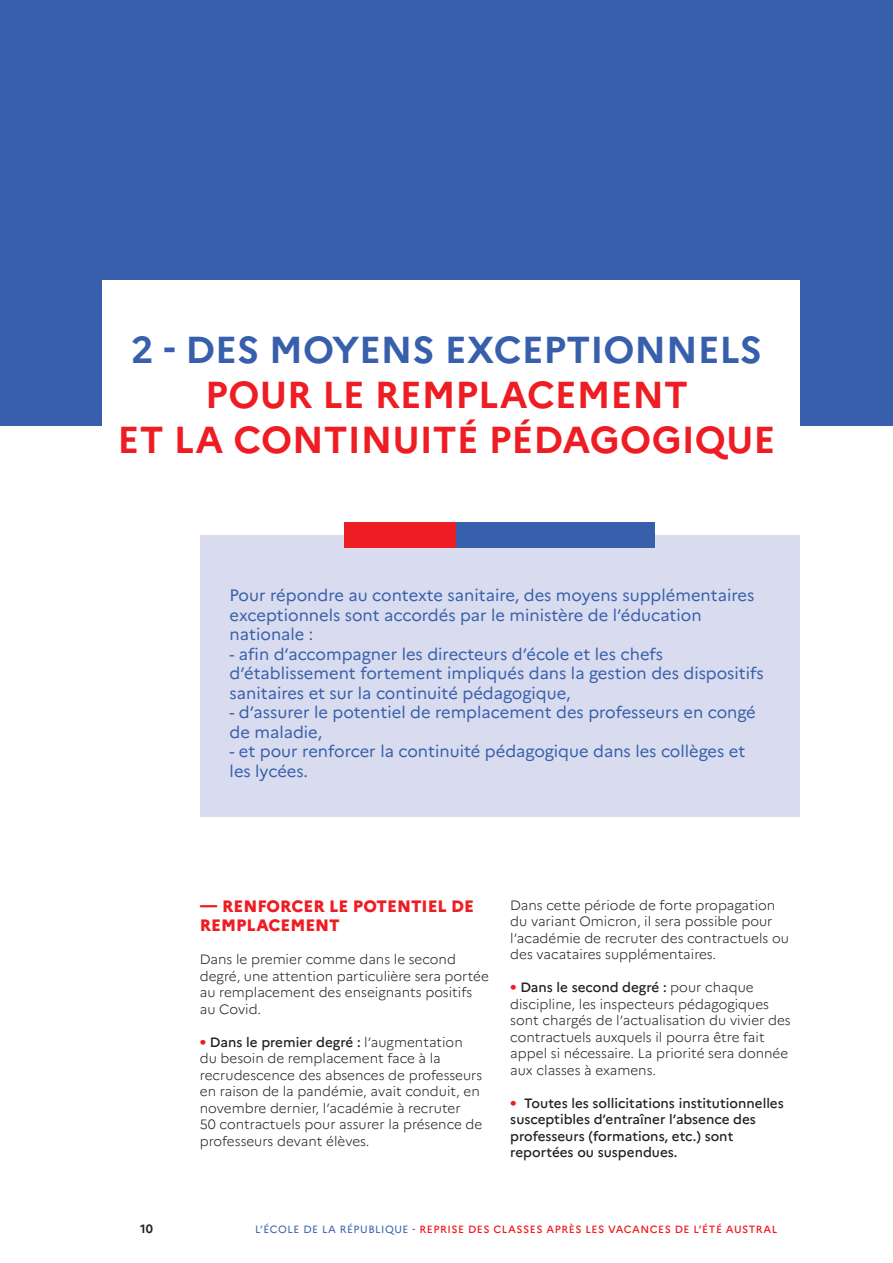
<style>
.page{position:relative;width:893px;height:1263px;background:#fff}
.page>*{position:absolute;margin:0;border:0;box-sizing:border-box;transform-origin:0 0}
._01_TITRE_FICHE{font:700 37.5px/45px "Marianne";color:#375fac;text-align:center}
._01_TITRE_FICHE-2{font:700 37.5px "Marianne";color:#ee1d23}
._02_TEXTE_ENCADRE_CE{font:16.5px/19.5px "Marianne";color:#375fac}
._03_TITRE_NIVEAU_1{font:800 16.5px/19.5px "Marianne";color:#ee1d23}
.t1{font:300 13.5px/16.5px "Marianne";color:#231f20}
.t2{font:500 13.5px/16.5px "Marianne";color:#231f20}
.t3{font:700 12px "Marianne";color:#231f20}
.t4{font:500 10.5px "Marianne";letter-spacing:.05em;color:#ee1d23}
.s1{color:#ee1d23}
.s2{font-weight:800;color:#ee1d23}
.s3{font-weight:500}
.s4{font-weight:400;color:#375fac}
</style>
<div class="page">
<div style="left:0;top:0;width:893px;height:425px;background:#375fac"></div>
<div style="left:102px;top:281px;width:697px;height:155px;background:#fff"></div>
<div style="left:200px;top:535px;width:599px;height:281px;background:#d9dcee"></div>
<div style="left:344px;top:522px;width:115px;height:26px;background:#ee1d23"></div>
<div style="left:456px;top:522px;width:199px;height:26px;background:#375fac"></div>
<p class="_01_TITRE_FICHE" style="left:131px;top:327px;width:632px">2 - DES MOYENS EXCEPTIONNELS<br><span class="s1">POUR LE REMPLACEMENT</span></p>
<p class="_01_TITRE_FICHE-2" style="left:118px;top:417px;width:659px">ET LA CONTINUITÉ PÉDAGOGIQUE</p>
<p class="_02_TEXTE_ENCADRE_CE" style="left:230px;top:585px;width:526px">Pour répondre au contexte sanitaire, des moyens supplémentaires exceptionnels sont accordés par le ministère de l’éducation nationale :</p>
<p class="_02_TEXTE_ENCADRE_CE" style="left:230px;top:644px;width:536px">- afin d’accompagner les directeurs d’école et les chefs d’établissement fortement impliqués dans la gestion des dispositifs sanitaires et sur la continuité pédagogique,</p>
<p class="_02_TEXTE_ENCADRE_CE" style="left:230px;top:702px;width:528px">- d’assurer le potentiel de remplacement des professeurs en congé de maladie,</p>
<p class="_02_TEXTE_ENCADRE_CE" style="left:230px;top:741px;width:517px">- et pour renforcer la continuité pédagogique dans les collèges et les lycées.</p>
<p class="_03_TITRE_NIVEAU_1" style="left:200px;top:896px;width:276px">— RENFORCER LE POTENTIEL DE<br>REMPLACEMENT</p>
<p class="t1" style="left:200px;top:951px;width:291px">Dans le premier comme dans le second degré, une attention particulière sera portée au remplacement des enseignants positifs au Covid.</p>
<p class="t1" style="left:200px;top:1034px;width:284px"><span class="s2">•</span> <span class="s3">Dans le premier degré :</span> l’augmentation du besoin de remplacement face à la recrudescence des absences de professeurs en raison de la pandémie, avait conduit, en novembre dernier, l’académie à recruter<br>50 contractuels pour assurer la présence de professeurs devant élèves.</p>
<p class="t1" style="left:510px;top:896px;width:280px">Dans cette période de forte propagation du variant Omicron, il sera possible pour l’académie de recruter des contractuels ou des vacataires supplémentaires.</p>
<p class="t1" style="left:510px;top:979px;width:282px"><span class="s2">•</span> <span class="s3">Dans le second degré :</span> pour chaque discipline, les inspecteurs pédagogiques sont chargés de l’actualisation du vivier des contractuels auxquels il pourra être fait appel si nécessaire. La priorité sera donnée aux classes à examens.</p>
<p class="t2" style="left:510px;top:1094px;width:275px"><span class="s2">•</span> Toutes les sollicitations institutionnelles susceptibles d’entraîner l’absence des professeurs (formations, etc.) sont reportées ou suspendues.</p>
<p class="t3" style="left:140px;top:1221px;width:14px">10</p>
<p class="t4" style="left:255px;top:1222px;width:524px"><span class="s4">L’ÉCOLE DE LA RÉPUBLIQUE -</span> REPRISE DES CLASSES APRÈS LES VACANCES DE L’ÉTÉ AUSTRAL</p>
</div>
